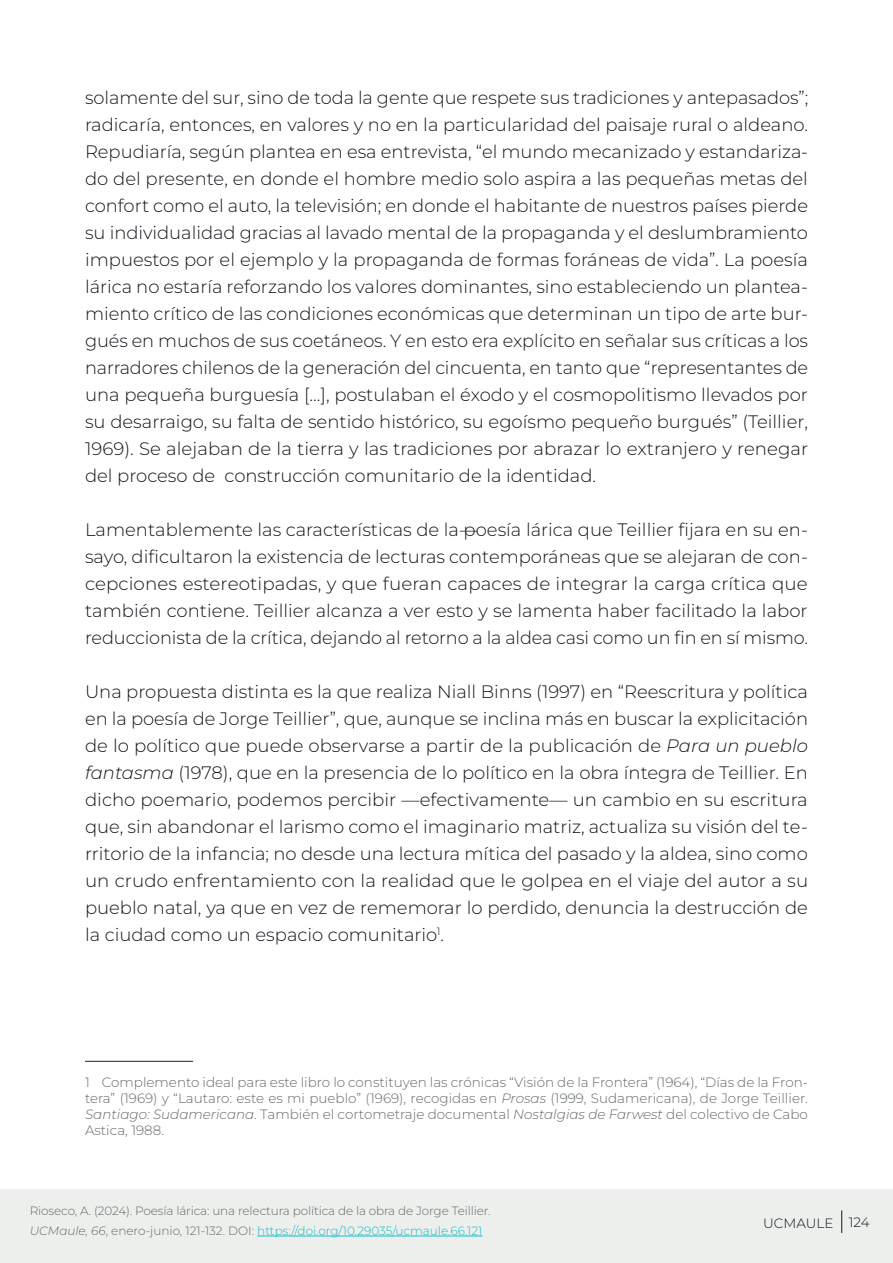
<style>
.page{position:relative;width:893px;height:1263px;background:#fff}
.page>*{position:absolute;margin:0;border:0;box-sizing:border-box;transform-origin:0 0}
.t1{font:300 18px/27px "Montserrat";color:#13161c;text-align:justify}
.t2{font:300 13.5px/16.2px "Montserrat";color:#646969;text-align:justify}
.t3{font:300 13.5px "Montserrat";color:#13161c}
.t4{font:300 12px "Montserrat";color:#19bcc6}
.t5{font:300 12px "Montserrat";letter-spacing:-.01em;color:#646969}
.s1{font-style:italic}
.s2{font-style:italic;color:#646969}
.s3{color:#646969}
</style>
<div class="page">
<div style="left:0;top:1188px;width:893px;height:75px;background:#edefed"></div>
<svg style="left:841px;top:1210px;width:1px;height:23px"></svg>
<hr style="left:257px;top:1236px;width:225px;height:1px;background:#19bcc6">
<hr style="left:85px;top:1061px;width:108px;height:1px;background:#231f20">
<p class="t1" style="left:85px;top:83px;width:725px">solamente del sur, sino de toda la gente que respete sus tradiciones y antepasados”; radicaría, entonces, en valores y no en la particularidad del paisaje rural o aldeano.<br>Repudiaría, según plantea en esa entrevista, “el mundo mecanizado y estandariza&shy;do del presente, en donde el hombre medio solo aspira a las pequeñas metas del confort como el auto, la televisión; en donde el habitante de nuestros países pierde su individualidad gracias al lavado mental de la propaganda y el deslumbramiento impuestos por el ejemplo y la propaganda de formas foráneas de vida”. La poesía lárica no estaría reforzando los valores dominantes, sino estableciendo un plantea&shy;miento crítico de las condiciones económicas que determinan un tipo de arte bur&shy;gués en muchos de sus coetáneos. Y en esto era explícito en señalar sus críticas a los narradores chilenos de la generación del cincuenta, en tanto que “representantes de una pequeña burguesía […], postulaban el éxodo y el cosmopolitismo llevados por su desarraigo, su falta de sentido histórico, su egoísmo pequeño burgués” (Teillier, 1969). Se alejaban de la tierra y las tradiciones por abrazar lo extranjero y renegar del proceso de construcción comunitario de la identidad.</p>
<p class="t1" style="left:85px;top:515px;width:724px">Lamentablemente las características de la poesía lárica que Teillier fijara en su en&shy;sayo, dificultaron la existencia de lecturas contemporáneas que se alejaran de con&shy;cepciones estereotipadas, y que fueran capaces de integrar la carga crítica que también contiene. Teillier alcanza a ver esto y se lamenta haber facilitado la labor reduccionista de la crítica, dejando al retorno a la aldea casi como un fin en sí mismo.</p>
<p class="t1" style="left:85px;top:677px;width:725px">Una propuesta distinta es la que realiza Niall Binns (1997) en “Reescritura y política en la poesía de Jorge Teillier”, que, aunque se inclina más en buscar la explicitación de lo político que puede observarse a partir de la publicación de <span class="s1">Para un pueblo fantasma</span> (1978), que en la presencia de lo político en la obra íntegra de Teillier. En dicho poemario, podemos percibir —efectivamente— un cambio en su escritura que, sin abandonar el larismo como el imaginario matriz, actualiza su visión del te&shy;rritorio de la infancia; no desde una lectura mítica del pasado y la aldea, sino como un crudo enfrentamiento con la realidad que le golpea en el viaje del autor a su pueblo natal, ya que en vez de rememorar lo perdido, denuncia la destrucción de la ciudad como un espacio comunitario<sup>1</sup>.</p>
<p class="t1" style="left:460px;top:515px;width:19px">—</p>
<p class="t2" style="left:85px;top:1073px;width:724px">1 Complemento ideal para este libro lo constituyen las crónicas “Visión de la Frontera” (1964), “Días de la Fron&shy;tera” (1969) y “Lautaro: este es mi pueblo” (1969), recogidas en <span class="s1">Prosas</span> (1999, Sudamericana), de Jorge Teillier.<br><span class="s1">Santiago: Sudamericana.</span> También el cortometraje documental <span class="s1">Nostalgias de Farwest</span> del colectivo de Cabo Astica, 1988.</p>
<p class="t5" style="left:30px;top:1202px;width:462px">Rioseco, A. (2024). Poesía lárica: una relectura política de la obra de Jorge Teillier.</p>
<p class="t4" style="left:30px;top:1222px;width:454px"><span class="s2">UCMaule, 66</span><span class="s3">, enero-junio, 121-132. DOI:</span> https://doi.org/10.29035/ucmaule.66.121</p>
<p class="t3" style="left:763px;top:1214px;width:108px">UCMAULE 124</p>
</div>
